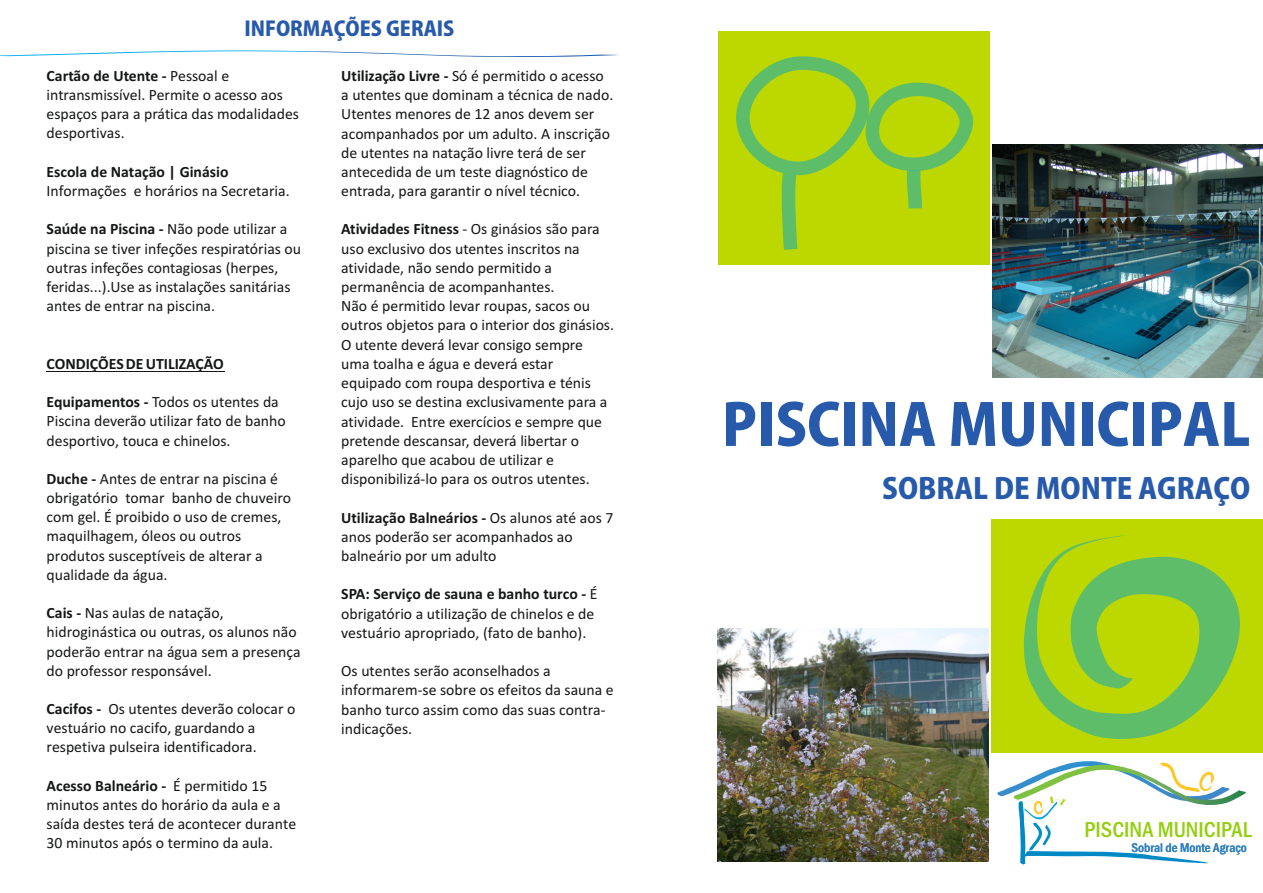
<style>
.page{position:relative;width:1263px;height:893px;background:#fff}
.page>*{position:absolute;margin:0;border:0;box-sizing:border-box;transform-origin:0 0}
.t1{font:800 56.85px "Koz Go Pro";color:#285aab}
.t2{font:800 28.35px "Koz Go Pro";color:#285aab}
.t3{font:500 condensed 22.35px "Franklin Gothic";color:#94ce0e}
.t4{font:800 20.1px "Koz Go Pro";color:#285aab}
.t5{font:15.75px/19.2px "Calibri";color:#151616}
.t6{font:700 15.75px "Calibri";color:#151616}
.t7{font:500 condensed 13.05px "Franklin Gothic";color:#2e7fbf}
.s1{font-weight:700}
</style>
<div class="page">
<div style="left:991px;top:519px;width:272px;height:233px;background:#bcd800"></div>
<img style="left:992px;top:144px;width:271px;height:233px">
<img style="left:717px;top:629px;width:272px;height:233px">
<svg style="left:1023px;top:535px;width:217px;height:204px"></svg>
<div style="left:718px;top:31px;width:272px;height:233px;background:#bcd800"></div>
<svg style="left:736px;top:56px;width:232px;height:194px"></svg>
<svg style="left:997px;top:761px;width:249px;height:104px"></svg>
<svg style="left:0;top:50px;width:619px;height:7px"></svg>
<hr style="left:46px;top:371px;width:178px;height:1px;background:#151616">
<p class="t4" style="left:244px;top:18px;width:212px">INFORMAÇÕES GERAIS</p>
<p class="t5" style="left:47px;top:67px;width:254px"><span class="s1">Cartão de Utente -</span> Pessoal e intransmissível. Permite o acesso aos espaços para a prática das modalidades desportivas.</p>
<p class="t6" style="left:47px;top:165px;width:183px">Escola de Natação | Ginásio</p>
<p class="t5" style="left:47px;top:183px;width:245px">Informações e horários na Secretaria.</p>
<p class="t5" style="left:47px;top:221px;width:256px"><span class="s1">Saúde na Piscina -</span> Não pode utilizar a piscina se tiver infeções respiratórias ou outras infeções contagiosas (herpes, feridas...).Use as instalações sanitárias antes de entrar na piscina.</p>
<p class="t6" style="left:47px;top:357px;width:179px">CONDIÇÕES DE UTILIZAÇÃO</p>
<p class="t5" style="left:47px;top:394px;width:241px"><span class="s1">Equipamentos -</span> Todos os utentes da<br>Piscina deverão utilizar fato de banho desportivo, touca e chinelos.</p>
<p class="t5" style="left:47px;top:468px;width:246px"><span class="s1">Duche -</span> Antes de entrar na piscina é obrigatório tomar banho de chuveiro com gel. É proibido o uso de cremes, maquilhagem, óleos ou outros produtos susceptíveis de alterar a qualidade da água.</p>
<p class="t5" style="left:47px;top:604px;width:256px"><span class="s1">Cais -</span> Nas aulas de natação, hidroginástica ou outras, os alunos não poderão entrar na água sem a presença do professor responsável.</p>
<p class="t5" style="left:47px;top:700px;width:250px"><span class="s1">Cacifos -</span> Os utentes deverão colocar o vestuário no cacifo, guardando a respetiva pulseira identificadora.</p>
<p class="t5" style="left:47px;top:777px;width:251px"><span class="s1">Acesso Balneário -</span> É permitido 15 minutos antes do horário da aula e a saída destes terá de acontecer durante 30 minutos após o termino da aula.</p>
<p class="t5" style="left:341px;top:67px;width:274px"><span class="s1">Utilização Livre -</span> Só é permitido o acesso a utentes que dominam a técnica de nado.<br>Utentes menores de 12 anos devem ser acompanhados por um adulto. A inscrição de utentes na natação livre terá de ser antecedida de um teste diagnóstico de entrada, para garantir o nível técnico.</p>
<p class="t5" style="left:341px;top:221px;width:274px"><span class="s1">Atividades Fitness</span> - Os ginásios são para uso exclusivo dos utentes inscritos na atividade, não sendo permitido a permanência de acompanhantes.<br>Não é permitido levar roupas, sacos ou outros objetos para o interior dos ginásios.<br>O utente deverá levar consigo sempre uma toalha e água e deverá estar equipado com roupa desportiva e ténis cujo uso se destina exclusivamente para a atividade. Entre exercícios e sempre que pretende descansar, deverá libertar o aparelho que acabou de utilizar e disponibilizá-lo para os outros utentes.</p>
<p class="t5" style="left:341px;top:509px;width:274px"><span class="s1">Utilização Balneários -</span> Os alunos até aos 7 anos poderão ser acompanhados ao balneário por um adulto</p>
<p class="t5" style="left:341px;top:585px;width:258px"><span class="s1">SPA: Serviço de sauna e banho turco -</span> É obrigatório a utilização de chinelos e de vestuário apropriado, (fato de banho).</p>
<p class="t5" style="left:341px;top:663px;width:274px">Os utentes serão aconselhados a informarem-se sobre os efeitos da sauna e banho turco assim como das suas contra&shy;indicações.</p>
<h1 class="t1" style="left:722px;top:396px;width:530px">PISCINA MUNICIPAL</h1>
<h2 class="t2" style="left:882px;top:474px;width:370px">SOBRAL DE MONTE AGRAÇO</h2>
<h3 class="t3" style="left:1084px;top:821px;width:169px">PISCINA MUNICIPAL</h3>
<p class="t7" style="left:1131px;top:843px;width:117px">Sobral de Monte Agraço</p>
</div>
